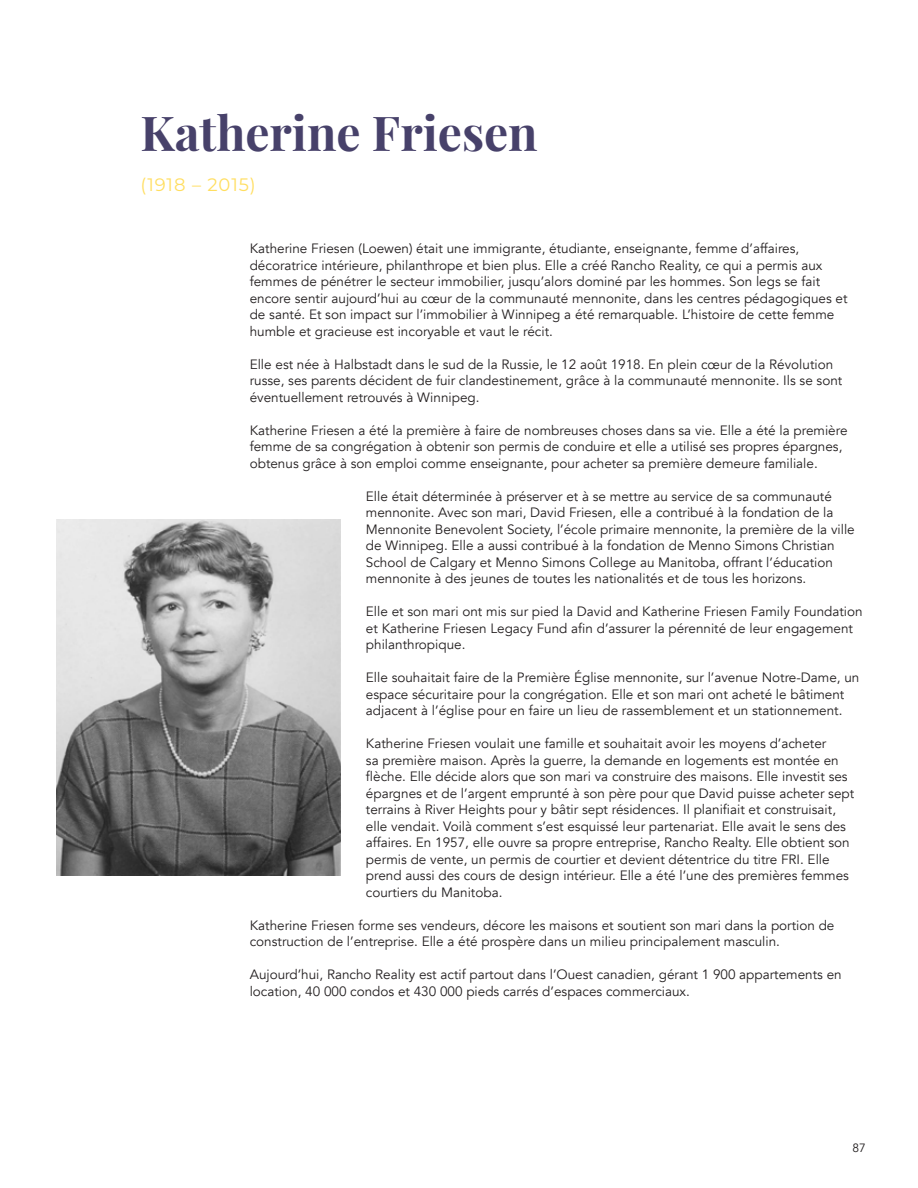
<style>
.page{position:relative;width:918px;height:1188px;background:#fff}
.page>*{position:absolute;margin:0;border:0;box-sizing:border-box;transform-origin:0 0}
.t1{font:700 48px "Playfair Display";color:#47416a}
.t2{font:18px "Montserrat";letter-spacing:.05em;color:#ffde60}
.t3{font:13.5px/16.5px "Avenir";color:#231f20}
.t4{font:12px "Avenir";color:#231f20}
</style>
<div class="page">
<img style="left:56px;top:520px;width:284px;height:355px">
<h1 class="t1" style="left:140px;top:103px;width:399px">Katherine Friesen</h1>
<h2 class="t2" style="left:140px;top:172px;width:117px">(1918 – 2015)</h2>
<p class="t3" style="left:250px;top:241px;width:599px">Katherine Friesen (Loewen) était une immigrante, étudiante, enseignante, femme d’affaires, décoratrice intérieure, philanthrope et bien plus. Elle a créé Rancho Reality, ce qui a permis aux femmes de pénétrer le secteur immobilier, jusqu’alors dominé par les hommes. Son legs se fait encore sentir aujourd’hui au cœur de la communauté mennonite, dans les centres pédagogiques et de santé. Et son impact sur l’immobilier à Winnipeg a été remarquable. L’histoire de cette femme humble et gracieuse est incoryable et vaut le récit.</p>
<p class="t3" style="left:250px;top:356px;width:594px">Elle est née à Halbstadt dans le sud de la Russie, le 12 août 1918. En plein cœur de la Révolution russe, ses parents décident de fuir clandestinement, grâce à la communauté mennonite. Ils se sont éventuellement retrouvés à Winnipeg.</p>
<p class="t3" style="left:250px;top:422px;width:599px">Katherine Friesen a été la première à faire de nombreuses choses dans sa vie. Elle a été la première femme de sa congrégation à obtenir son permis de conduire et elle a utilisé ses propres épargnes, obtenus grâce à son emploi comme enseignante, pour acheter sa première demeure familiale.</p>
<p class="t3" style="left:366px;top:488px;width:490px">Elle était déterminée à préserver et à se mettre au service de sa communauté mennonite. Avec son mari, David Friesen, elle a contribué à la fondation de la Mennonite Benevolent Society, l’école primaire mennonite, la première de la ville de Winnipeg. Elle a aussi contribué à la fondation de Menno Simons Christian School de Calgary et Menno Simons College au Manitoba, offrant l’éducation mennonite à des jeunes de toutes les nationalités et de tous les horizons.</p>
<p class="t3" style="left:366px;top:604px;width:498px">Elle et son mari ont mis sur pied la David and Katherine Friesen Family Foundation et Katherine Friesen Legacy Fund afin d’assurer la pérennité de leur engagement philanthropique.</p>
<p class="t3" style="left:366px;top:670px;width:495px">Elle souhaitait faire de la Première Église mennonite, sur l’avenue Notre-Dame, un espace sécuritaire pour la congrégation. Elle et son mari ont acheté le bâtiment adjacent à l’église pour en faire un lieu de rassemblement et un stationnement.</p>
<p class="t3" style="left:366px;top:736px;width:490px">Katherine Friesen voulait une famille et souhaitait avoir les moyens d’acheter<br>sa première maison. Après la guerre, la demande en logements est montée en flèche. Elle décide alors que son mari va construire des maisons. Elle investit ses épargnes et de l’argent emprunté à son père pour que David puisse acheter sept terrains à River Heights pour y bâtir sept résidences. Il planifiait et construisait, elle vendait. Voilà comment s’est esquissé leur partenariat. Elle avait le sens des affaires. En 1957, elle ouvre sa propre entreprise, Rancho Realty. Elle obtient son permis de vente, un permis de courtier et devient détentrice du titre FRI. Elle prend aussi des cours de design intérieur. Elle a été l’une des premières femmes courtiers du Manitoba.</p>
<p class="t3" style="left:250px;top:917px;width:586px">Katherine Friesen forme ses vendeurs, décore les maisons et soutient son mari dans la portion de construction de l’entreprise. Elle a été prospère dans un milieu principalement masculin.</p>
<p class="t3" style="left:250px;top:967px;width:594px">Aujourd’hui, Rancho Reality est actif partout dans l’Ouest canadien, gérant 1 900 appartements en location, 40 000 condos et 430 000 pieds carrés d’espaces commerciaux.</p>
<p class="t4" style="left:853px;top:1140px;width:15px">87</p>
</div>
